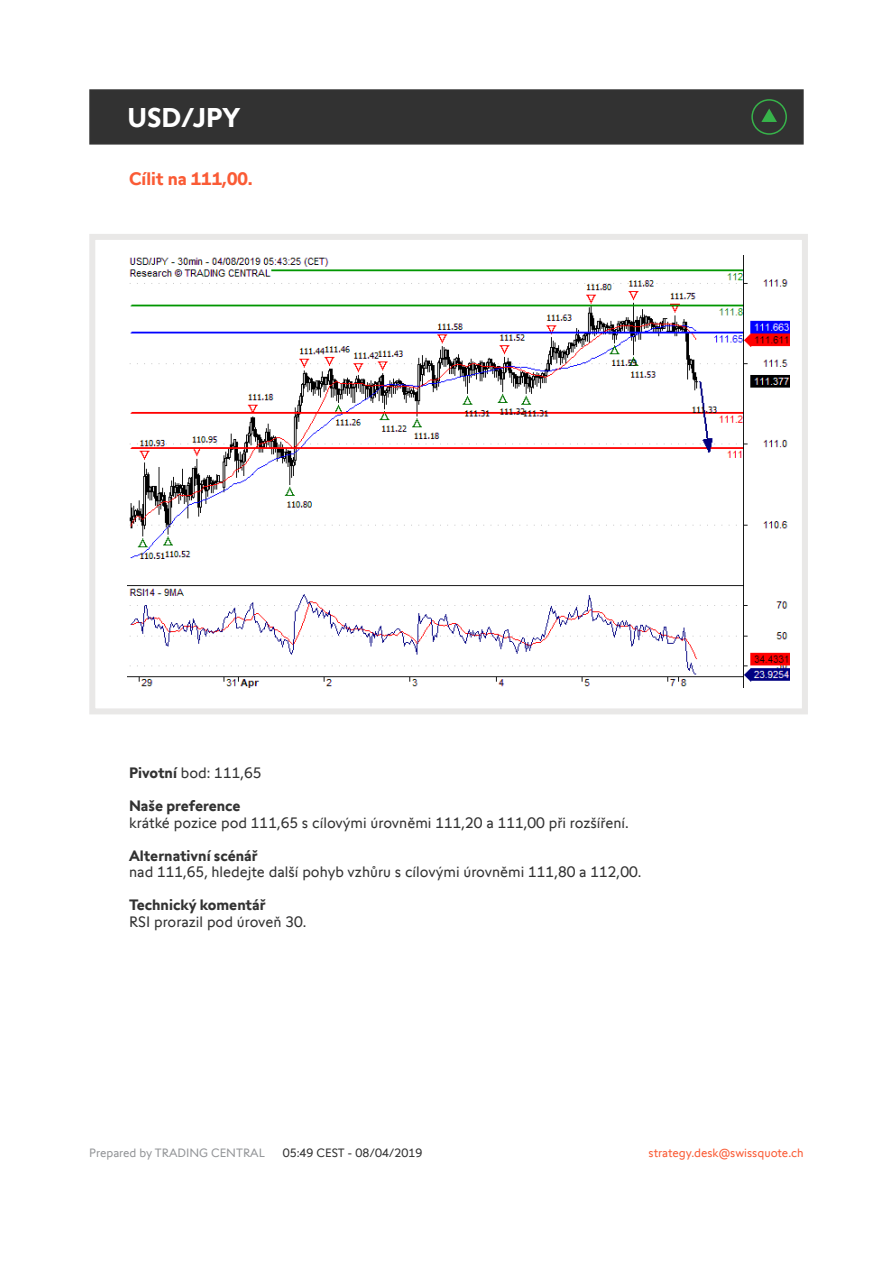
<style>
.page{position:relative;width:893px;height:1263px;background:#fff}
.page>*{position:absolute;margin:0;border:0;box-sizing:border-box;transform-origin:0 0}
.t1{font:700 27px "Swissquote CT";color:#fff}
.t2{font:700 18px "Swissquote CT";color:#fa5b35}
.t3{font:15px "Swissquote CT";color:#323232}
.t4{font:700 15px "Swissquote CT";color:#323232}
.t5{font:12px "Swissquote CT";color:#fa5b35}
.t6{font:12px "Swissquote CT";color:#939598}
.t7{font:12px "Swissquote CT";color:#323232}
.s1{font-weight:700}
</style>
<div class="page">
<div style="left:89px;top:234px;width:719px;height:480px;border:6px solid #e9e8e7"></div>
<div style="left:89px;top:89px;width:715px;height:56px;background:#323232;border:2px solid #323232"></div>
<img style="left:128px;top:255px;width:661px;height:432px">
<svg style="left:751px;top:99px;width:36px;height:36px"></svg>
<h1 class="t1" style="left:128px;top:101px;width:114px">USD/JPY</h1>
<p class="t2" style="left:129px;top:168px;width:125px">Cílit na 111,00.</p>
<p class="t3" style="left:129px;top:764px;width:134px"><span class="s1">Pivotní</span> bod: 111,65</p>
<p class="t4" style="left:129px;top:797px;width:113px">Naše preference</p>
<p class="t3" style="left:129px;top:814px;width:501px">krátké pozice pod 111,65 s cílovými úrovněmi 111,20 a 111,00 při rozšíření.</p>
<p class="t4" style="left:129px;top:846px;width:130px">Alternativní scénář</p>
<p class="t3" style="left:129px;top:863px;width:514px">nad 111,65, hledejte další pohyb vzhůru s cílovými úrovněmi 111,80 a 112,00.</p>
<p class="t4" style="left:129px;top:896px;width:138px">Technický komentář</p>
<p class="t3" style="left:129px;top:913px;width:179px">RSI prorazil pod úroveň 30.</p>
<p class="t6" style="left:89px;top:1145px;width:177px">Prepared by TRADING CENTRAL</p>
<p class="t7" style="left:283px;top:1145px;width:141px">05:49 CEST - 08/04/2019</p>
<p class="t5" style="left:649px;top:1145px;width:157px">strategy.desk@swissquote.ch</p>
</div>
